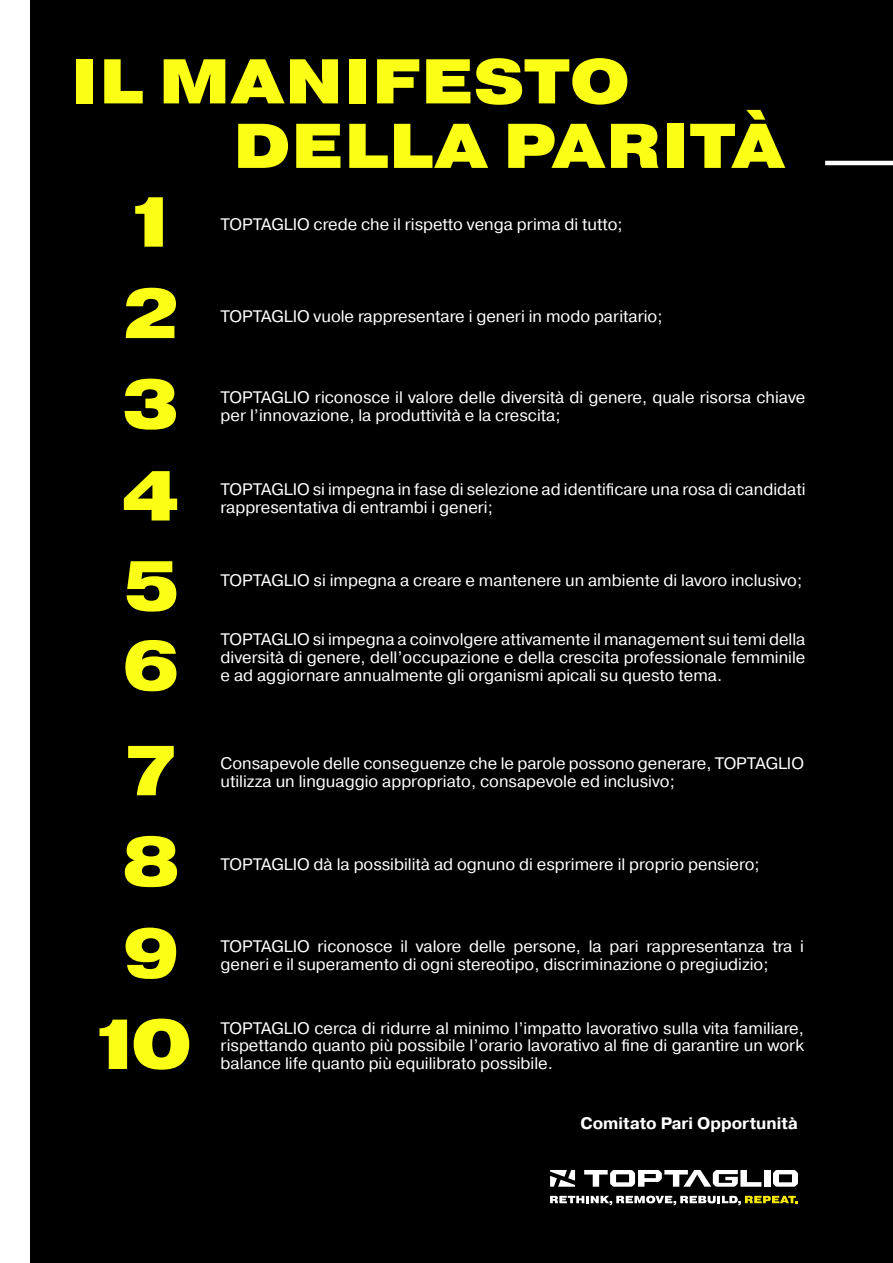
<style>
.page{position:relative;width:893px;height:1263px;background:#000}
.page>*{position:absolute;margin:0;border:0;box-sizing:border-box;transform-origin:0 0}
.t1{font:900 70.5px/91.1px "Pragmatica Ext";color:#faff15;text-align:justify}
.t2{font:900 63px/64.5px "Pragmatica Ext";letter-spacing:.01em;color:#faff15}
.t3{font:16.65px/18px "Pragmatica";color:#fff}
.t4{font:700 16.65px "Pragmatica";color:#fff}
</style>
<div class="page">
<div style="left:0;top:0;width:30px;height:1263px;background:#fff"></div>
<hr style="left:825px;top:161px;width:68px;height:4px;background:#fff">
<div style="left:764px;top:1170px;width:6px;height:17px;background:#fff"></div>
<svg style="left:773px;top:1170px;width:25px;height:17px"></svg>
<svg style="left:584px;top:1170px;width:177px;height:17px"></svg>
<svg style="left:550px;top:1170px;width:25px;height:17px"></svg>
<svg style="left:550px;top:1195px;width:248px;height:10px"></svg>
<h2 class="t2" style="left:233px;top:50px;width:553px;text-indent:-162px">IL MANIFESTO<br>DELLA PARITÀ</h2>
<h1 class="t1" style="left:123px;top:178px;width:59px">1<br>2<br>3<br>4<br>5</h1>
<h1 class="t1" style="left:123px;top:621px;width:58px">6</h1>
<p class="t3" style="left:221px;top:630px;width:586px;text-align:justify">TOPTAGLIO si impegna a coinvolgere attivamente il management sui temi della diversità di genere, dell’occupazione e della crescita professionale femminile e ad aggiornare annualmente gli organismi apicali su questo tema.</p>
<p class="t3" style="left:221px;top:216px;width:404px">TOPTAGLIO crede che il rispetto venga prima di tutto;</p>
<p class="t3" style="left:221px;top:307px;width:443px">TOPTAGLIO vuole rappresentare i generi in modo paritario;</p>
<p class="t3" style="left:221px;top:389px;width:586px">TOPTAGLIO riconosce il valore delle diversità di genere, quale risorsa chiave per l’innovazione, la produttività e la crescita;</p>
<p class="t3" style="left:221px;top:480px;width:586px">TOPTAGLIO si impegna in fase di selezione ad identificare una rosa di candidati rappresentativa di entrambi i generi;</p>
<p class="t3" style="left:221px;top:572px;width:583px">TOPTAGLIO si impegna a creare e mantenere un ambiente di lavoro inclusivo;</p>
<h1 class="t1" style="left:123px;top:726px;width:58px">7</h1>
<p class="t3" style="left:221px;top:754px;width:585px">Consapevole delle conseguenze che le parole possono generare, TOPTAGLIO utilizza un linguaggio appropriato, consapevole ed inclusivo;</p>
<h1 class="t1" style="left:123px;top:817px;width:58px">8</h1>
<p class="t3" style="left:221px;top:855px;width:541px">TOPTAGLIO dà la possibilità ad ognuno di esprimere il proprio pensiero;</p>
<h1 class="t1" style="left:123px;top:909px;width:58px">9</h1>
<p class="t3" style="left:221px;top:937px;width:585px">TOPTAGLIO riconosce il valore delle persone, la pari rappresentanza tra i generi e il superamento di ogni stereotipo, discriminazione o pregiudizio;</p>
<h1 class="t1" style="left:88px;top:1000px;width:104px">10</h1>
<p class="t3" style="left:221px;top:1019px;width:585px;text-align:justify">TOPTAGLIO cerca di ridurre al minimo l’impatto lavorativo sulla vita familiare, rispettando quanto più possibile l’orario lavorativo al fine di garantire un work balance life quanto più equilibrato possibile.</p>
<p class="t4" style="left:581px;top:1112px;width:219px">Comitato Pari Opportunità</p>
</div>
